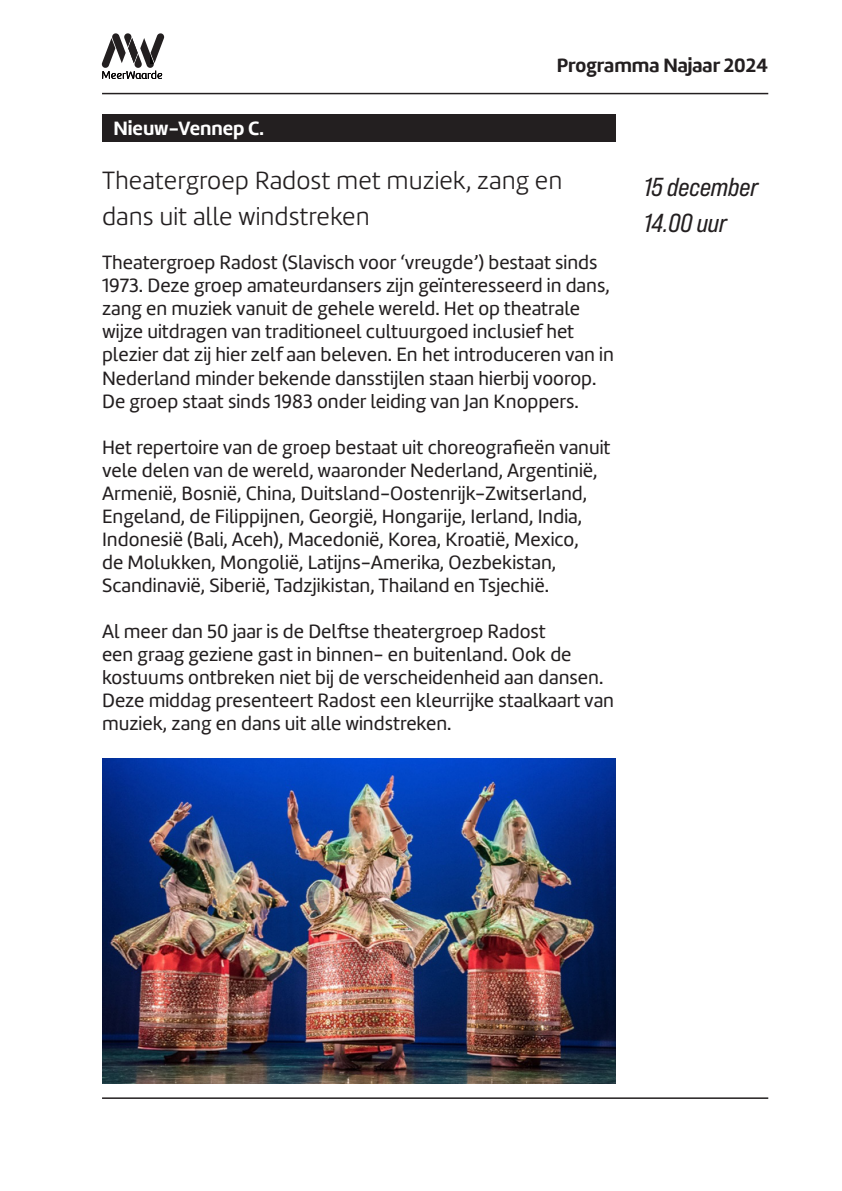
<style>
.page{position:relative;width:842px;height:1191px;background:#fff}
.page>*{position:absolute;margin:0;border:0;box-sizing:border-box;transform-origin:0 0}
.t1{font:300 26px/36px "Amelia";color:#231f20}
.t2{font:26px "Bebas Neue Pro Sm E It";color:#231f20}
.t3{font:20px/23px "Amelia";color:#231f20}
.t4{font:700 20px "Amelia";color:#231f20}
.t5{font:700 20px "Amelia";color:#fff}
</style>
<div class="page">
<hr style="left:102px;top:93px;width:666px;height:1px;background:#231f20">
<hr style="left:102px;top:1097px;width:666px;height:2px;background:#231f20">
<svg style="left:101px;top:33px;width:63px;height:46px"></svg>
<div style="left:102px;top:115px;width:513px;height:27px;background:#231f20"></div>
<img style="left:102px;top:758px;width:513px;height:325px">
<p class="t4" style="left:557px;top:54px;width:213px">Programma Najaar 2024</p>
<p class="t5" style="left:113px;top:117px;width:152px">Nieuw-Vennep C.</p>
<p class="t1" style="left:102px;top:162px;width:462px">Theatergroep Radost met muziek, zang en dans uit alle windstreken</p>
<p class="t2" style="left:643px;top:172px;width:116px">15 december</p>
<p class="t2" style="left:643px;top:208px;width:85px">14.00 uur</p>
<p class="t3" style="left:102px;top:251px;width:513px">Theatergroep Radost (Slavisch voor ‘vreugde’) bestaat sinds 1973. Deze groep amateurdansers zijn geïnteresseerd in dans, zang en muziek vanuit de gehele wereld. Het op theatrale wijze uitdragen van traditioneel cultuurgoed inclusief het plezier dat zij hier zelf aan beleven. En het introduceren van in Nederland minder bekende dansstijlen staan hierbij voorop.<br>De groep staat sinds 1983 onder leiding van Jan Knoppers.</p>
<p class="t3" style="left:102px;top:435px;width:510px">Het repertoire van de groep bestaat uit choreografieën vanuit vele delen van de wereld, waaronder Nederland, Argentinië, Armenië, Bosnië, China, Duitsland-Oostenrijk-Zwitserland, Engeland, de Filippijnen, Georgië, Hongarije, Ierland, India, Indonesië (Bali, Aceh), Macedonië, Korea, Kroatië, Mexico,<br>de Molukken, Mongolië, Latijns-Amerika, Oezbekistan, Scandinavië, Siberië, Tadzjikistan, Thailand en Tsjechië.</p>
<p class="t3" style="left:102px;top:619px;width:513px">Al meer dan 50 jaar is de Delftse theatergroep Radost<br>een graag geziene gast in binnen- en buitenland. Ook de kostuums ontbreken niet bij de verscheidenheid aan dansen.<br>Deze middag presenteert Radost een kleurrijke staalkaart van muziek, zang en dans uit alle windstreken.</p>
</div>
